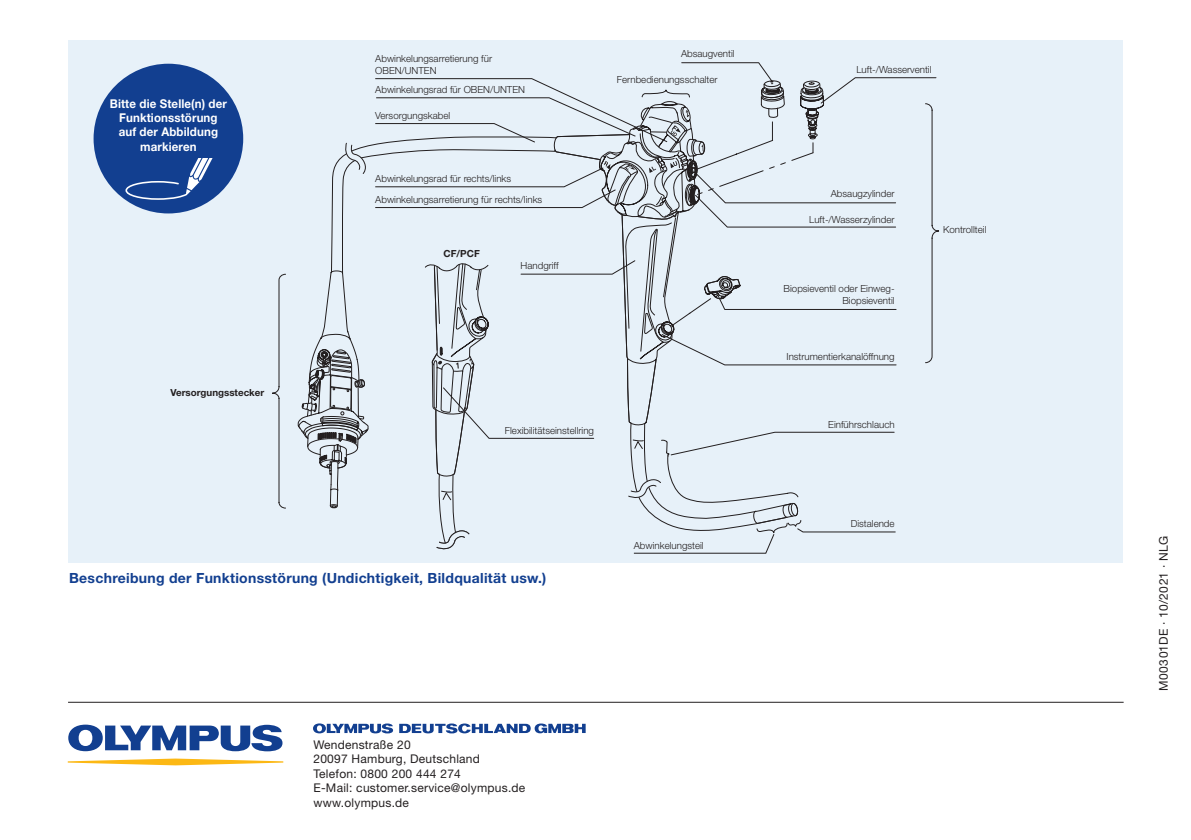
<style>
.page{position:relative;width:1191px;height:840px;background:#fff}
.page>*{position:absolute;margin:0;border:0;box-sizing:border-box;transform-origin:0 0}
.t1{font:700 14px "Helvetica Neue LT Pro";letter-spacing:.02em;color:#123f90}
.t2{font:700 12.2px/14.2px "Helvetica Neue LT Pro";letter-spacing:.01em;color:#fff;text-align:center;scale:.95 1}
.t3{font:12px/14.4px "Helvetica Neue LT Pro";letter-spacing:.02em;color:#231f20}
.t4{font:12px "Helvetica Neue LT Pro";letter-spacing:.04em;color:#231f20}
.t5{font:300 9.8px/11.8px "Helvetica Neue LT Pro";color:#231f20}
.t6{font:700 9.8px "Helvetica Neue LT Pro";color:#231f20}
</style>
<div class="page">
<div style="left:68px;top:40px;width:1055px;height:522px;background:#e7f1f9"></div>
<div style="left:94px;top:64px;width:149px;height:149px;background:#123f90;border-radius:50%"></div>
<svg style="left:125px;top:158px;width:101px;height:42px"></svg>
<svg style="left:272px;top:273px;width:14px;height:235px"></svg>
<hr style="left:68px;top:701px;width:1055px;height:1px;background:#231f20">
<svg style="left:68px;top:724px;width:214px;height:27px"></svg>
<svg style="left:68px;top:758px;width:215px;height:7px"></svg>
<svg style="left:297px;top:62px;width:642px;height:491px"></svg>
<svg style="left:313px;top:723px;width:80px;height:10px"></svg>
<svg style="left:399px;top:723px;width:186px;height:10px"></svg>
<p class="t2" style="left:110px;top:96px;width:125px">Bitte die Stelle(n) der<br>Funktionsstörung auf der Abbildung markieren</p>
<p class="t5" style="left:375px;top:52px;width:118px">Abwinkelungsarretierung für<br>OBEN/UNTEN</p>
<p class="t5" style="left:375px;top:83px;width:151px">Abwinkelungsrad für OBEN/UNTEN</p>
<p class="t5" style="left:375px;top:109px;width:77px">Versorgungskabel</p>
<p class="t5" style="left:375px;top:172px;width:137px">Abwinkelungsrad für rechts/links</p>
<p class="t5" style="left:375px;top:193px;width:169px">Abwinkelungsarretierung für rechts/links</p>
<p class="t6" style="left:443px;top:247px;width:38px">CF/PCF</p>
<p class="t5" style="left:520px;top:259px;width:39px">Handgriff</p>
<p class="t5" style="left:681px;top:48px;width:55px">Absaugventil</p>
<p class="t5" style="left:617px;top:73px;width:102px">Fernbedienungsschalter</p>
<p class="t6" style="left:171px;top:386px;width:95px">Versorgungsstecker</p>
<p class="t5" style="left:505px;top:424px;width:91px">Flexibilitätseinstellring</p>
<h1 class="t1" style="left:69px;top:569px;width:479px">Beschreibung der Funktionsstörung (Undichtigkeit, Bildqualität usw.)</h1>
<p class="t5" style="left:634px;top:538px;width:71px">Abwinkelungsteil</p>
<p class="t5" style="left:856px;top:63px;width:77px">Luft-/Wasserventil</p>
<p class="t5" style="left:831px;top:187px;width:65px">Absaugzylinder</p>
<p class="t5" style="left:809px;top:213px;width:87px">Luft-/Wasserzylinder</p>
<p class="t5" style="left:783px;top:282px;width:113px;text-align:right">Biopsieventil oder Einweg-<br>Biopsieventil</p>
<p class="t5" style="left:786px;top:350px;width:110px">Instrumentierkanalöffnung</p>
<p class="t5" style="left:828px;top:418px;width:68px">Einführschlauch</p>
<p class="t5" style="left:850px;top:517px;width:45px">Distalende</p>
<p class="t5" style="left:943px;top:223px;width:45px">Kontrollteil</p>
<p class="t3" style="left:313px;top:736px;width:213px">Wendenstraße 20<br>20097 Hamburg, Deutschland<br>Telefon: 0800 200 444 274<br>E-Mail: customer.service@olympus.de www.olympus.de</p>
<p class="t4" style="left:1156px;top:691px;width:157px;rotate:-90deg">M00301DE · 10/2021 · NLG</p>
</div>
